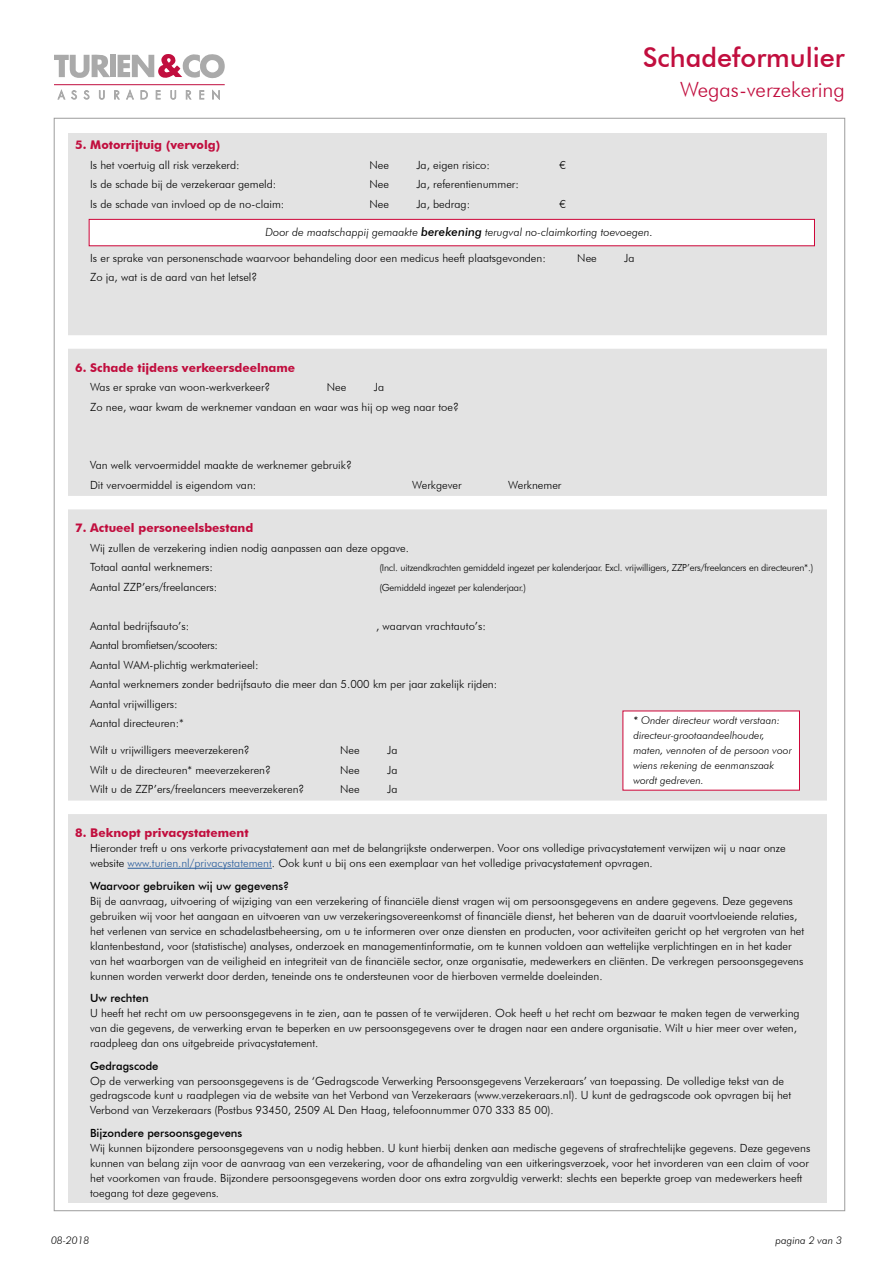
<style>
.page{position:relative;width:893px;height:1263px;background:#fff}
.page>*{position:absolute;margin:0;border:0;box-sizing:border-box;transform-origin:0 0}
.t1{font:500 27px "Futura BT";color:#c10e3e}
.t2{font:300 21px "Futura BT";color:#c10e3e}
.t3{font:700 12px "Futura BT";color:#c10e3e}
.t4{font:300 11.25px/15px "Futura BT";color:#000}
.t5{font:500 11.25px "Futura BT";color:#000}
.t6{font:italic 300 11.25px "Futura BT";color:#000}
.t7{font:italic 300 10.5px/15px "Futura BT";color:#000}
.t8{font:300 9.75px "Futura BT";letter-spacing:-.02em;color:#000}
.s1{font-weight:500;font-size:12px}
.s2{color:#275b9b}
.s3{font-weight:500}
</style>
<div class="page">
<div style="left:68px;top:133px;width:759px;height:1069px;background:#e3e3e3"></div>
<div style="left:110px;top:55px;width:5px;height:22px;background:#aaa"></div>
<svg style="left:118px;top:54px;width:107px;height:25px"></svg>
<svg style="left:54px;top:54px;width:56px;height:24px"></svg>
<svg style="left:58px;top:90px;width:7px;height:9px"></svg>
<svg style="left:71px;top:90px;width:6px;height:9px"></svg>
<svg style="left:84px;top:90px;width:5px;height:9px"></svg>
<svg style="left:99px;top:90px;width:6px;height:10px"></svg>
<svg style="left:114px;top:90px;width:6px;height:9px"></svg>
<svg style="left:126px;top:90px;width:8px;height:9px"></svg>
<svg style="left:141px;top:90px;width:7px;height:9px"></svg>
<svg style="left:156px;top:90px;width:4px;height:9px"></svg>
<svg style="left:170px;top:90px;width:6px;height:10px"></svg>
<svg style="left:186px;top:90px;width:5px;height:9px"></svg>
<svg style="left:199px;top:90px;width:5px;height:9px"></svg>
<svg style="left:212px;top:90px;width:8px;height:10px"></svg>
<hr style="left:54px;top:84px;width:171px;height:1px;background:#c10e3e">
<div style="left:58px;top:335px;width:777px;height:14px;background:#fff"></div>
<div style="left:58px;top:496px;width:777px;height:13px;background:#fff"></div>
<div style="left:58px;top:800px;width:777px;height:14px;background:#fff"></div>
<hr style="left:128px;top:868px;width:144px;height:1px;background:#275b9b">
<div style="left:622px;top:711px;width:178px;height:79px;background:#fff"></div>
<div style="left:89px;top:219px;width:726px;height:27px;background:#fff;border:1px solid #ce0538"></div>
<p class="t3" style="left:75px;top:138px;width:146px">5. Motorrijtuig (vervolg)</p>
<p class="t4" style="left:90px;top:157px;width:151px">Is het voertuig all risk verzekerd:</p>
<p class="t4" style="left:369px;top:157px;width:21px">Nee</p>
<p class="t4" style="left:416px;top:157px;width:75px">Ja, eigen risico:</p>
<p class="t4" style="left:560px;top:157px;width:8px">€</p>
<p class="t4" style="left:90px;top:177px;width:188px">Is de schade bij de verzekeraar gemeld:</p>
<p class="t4" style="left:369px;top:177px;width:21px">Nee</p>
<p class="t4" style="left:416px;top:177px;width:104px">Ja, referentienummer:</p>
<p class="t4" style="left:90px;top:196px;width:196px">Is de schade van invloed op de no-claim:</p>
<p class="t4" style="left:369px;top:196px;width:21px">Nee</p>
<p class="t4" style="left:416px;top:196px;width:55px">Ja, bedrag:</p>
<p class="t4" style="left:560px;top:196px;width:8px">€</p>
<h1 class="t1" style="left:643px;top:41px;width:204px">Schadeformulier</h1>
<h2 class="t2" style="left:680px;top:77px;width:166px">Wegas-verzekering</h2>
<p class="t6" style="left:266px;top:225px;width:389px">Door de maatschappij gemaakte <span class="s1">berekening</span> terugval no-claimkorting toevoegen.</p>
<p class="t4" style="left:90px;top:250px;width:457px">Is er sprake van personenschade waarvoor behandeling door een medicus heeft plaatsgevonden:</p>
<p class="t4" style="left:577px;top:250px;width:21px">Nee</p>
<p class="t4" style="left:624px;top:250px;width:12px">Ja</p>
<p class="t4" style="left:90px;top:270px;width:169px">Zo ja, wat is de aard van het letsel?</p>
<p class="t3" style="left:75px;top:360px;width:221px">6. Schade tijdens verkeersdeelname</p>
<p class="t4" style="left:90px;top:379px;width:182px">Was er sprake van woon-werkverkeer?</p>
<p class="t4" style="left:327px;top:379px;width:21px">Nee</p>
<p class="t4" style="left:90px;top:377px;width:370px;line-height:19.5px;text-indent:284px">Ja<br>Zo nee, waar kwam de werknemer vandaan en waar was hij op weg naar toe?</p>
<p class="t4" style="left:90px;top:455px;width:263px;line-height:19.5px">Van welk vervoermiddel maakte de werknemer gebruik?<br>Dit vervoermiddel is eigendom van:</p>
<p class="t4" style="left:412px;top:477px;width:51px">Werkgever</p>
<p class="t4" style="left:508px;top:477px;width:55px">Werknemer</p>
<p class="t3" style="left:75px;top:521px;width:180px">7. Actueel personeelsbestand</p>
<p class="t4" style="left:90px;top:538px;width:320px;line-height:19.5px">Wij zullen de verzekering indien nodig aanpassen aan deze opgave.<br>Totaal aantal werknemers:</p>
<p class="t8" style="left:379px;top:562px;width:436px">(Incl. uitzendkrachten gemiddeld ingezet per kalenderjaar. Excl. vrijwilligers, ZZP’ers/freelancers en directeuren*.)</p>
<p class="t4" style="left:90px;top:579px;width:129px">Aantal ZZP’ers/freelancers:</p>
<p class="t8" style="left:379px;top:581px;width:148px">(Gemiddeld ingezet per kalenderjaar.)</p>
<p class="t4" style="left:90px;top:618px;width:101px">Aantal bedrijfsauto’s:</p>
<p class="t4" style="left:376px;top:618px;width:111px">, waarvan vrachtauto’s:</p>
<p class="t4" style="left:90px;top:635px;width:409px;line-height:19.5px">Aantal bromfietsen/scooters:<br>Aantal WAM-plichtig werkmaterieel:<br>Aantal werknemers zonder bedrijfsauto die meer dan 5.000 km per jaar zakelijk rijden:<br>Aantal vrijwilligers:<br>Aantal directeuren:*</p>
<p class="t4" style="left:90px;top:743px;width:161px">Wilt u vrijwilligers meeverzekeren?</p>
<p class="t4" style="left:340px;top:743px;width:21px">Nee</p>
<p class="t4" style="left:387px;top:743px;width:12px">Ja</p>
<p class="t4" style="left:90px;top:762px;width:182px">Wilt u de directeuren* meeverzekeren?</p>
<p class="t4" style="left:340px;top:762px;width:21px">Nee</p>
<p class="t4" style="left:387px;top:762px;width:12px">Ja</p>
<p class="t4" style="left:90px;top:782px;width:216px">Wilt u de ZZP’ers/freelancers meeverzekeren?</p>
<p class="t4" style="left:340px;top:782px;width:21px">Nee</p>
<p class="t4" style="left:387px;top:782px;width:12px">Ja</p>
<p class="t3" style="left:75px;top:825px;width:175px">8. Beknopt privacystatement</p>
<p class="t4" style="left:90px;top:840px;width:697px">Hieronder treft u ons verkorte privacystatement aan met de belangrijkste onderwerpen. Voor ons volledige privacystatement verwijzen wij u naar onze website <span class="s2">www.turien.nl/privacystatement</span>. Ook kunt u bij ons een exemplaar van het volledige privacystatement opvragen.</p>
<p class="t5" style="left:90px;top:879px;width:201px">Waarvoor gebruiken wij uw gegevens?</p>
<p class="t4" style="left:90px;top:893px;width:716px">Bij de aanvraag, uitvoering of wijziging van een verzekering of financiële dienst vragen wij om persoonsgegevens en andere gegevens. Deze gegevens gebruiken wij voor het aangaan en uitvoeren van uw verzekeringsovereenkomst of financiële dienst, het beheren van de daaruit voortvloeiende relaties, het verlenen van service en schadelastbeheersing, om u te informeren over onze diensten en producten, voor activiteiten gericht op het vergroten van het klantenbestand, voor (statistische) analyses, onderzoek en managementinformatie, om te kunnen voldoen aan wettelijke verplichtingen en in het kader van het waarborgen van de veiligheid en integriteit van de financiële sector, onze organisatie, medewerkers en cliënten. De verkregen persoonsgegevens kunnen worden verwerkt door derden, teneinde ons te ondersteunen voor de hierboven vermelde doeleinden.</p>
<p class="t5" style="left:90px;top:991px;width:60px">Uw rechten</p>
<p class="t4" style="left:90px;top:1005px;width:711px">U heeft het recht om uw persoonsgegevens in te zien, aan te passen of te verwijderen. Ook heeft u het recht om bezwaar te maken tegen de verwerking van die gegevens, de verwerking ervan te beperken en uw persoonsgegevens over te dragen naar een andere organisatie. Wilt u hier meer over weten, raadpleeg dan ons uitgebreide privacystatement.</p>
<p class="t5" style="left:90px;top:1059px;width:70px">Gedragscode</p>
<p class="t4" style="left:90px;top:1073px;width:703px">Op de verwerking van persoonsgegevens is de ‘Gedragscode Verwerking Persoonsgegevens Verzekeraars’ van toepassing. De volledige tekst van de gedragscode kunt u raadplegen via de website van het Verbond van Verzekeraars (www.verzekeraars.nl). U kunt de gedragscode ook opvragen bij het<br>Verbond van Verzekeraars (Postbus 93450, 2509 AL Den Haag, telefoonnummer 070 333 85 00).</p>
<p class="t5" style="left:90px;top:1126px;width:154px">Bijzondere persoonsgegevens</p>
<p class="t4" style="left:90px;top:1140px;width:722px">Wij kunnen bijzondere persoonsgegevens van u nodig hebben. U kunt hierbij denken aan medische gegevens of strafrechtelijke gegevens. Deze gegevens kunnen van belang zijn voor de aanvraag van een verzekering, voor de afhandeling van een uitkeringsverzoek, voor het invorderen van een claim of voor het voorkomen van fraude. Bijzondere persoonsgegevens worden door ons extra zorgvuldig verwerkt: slechts een beperkte groep van medewerkers heeft toegang tot deze gegevens.</p>
<p class="t7" style="left:633px;top:713px;width:160px"><span class="s3">*</span> Onder directeur wordt verstaan: directeur-grootaandeelhouder, maten, vennoten of de persoon voor wiens rekening de eenmanszaak wordt gedreven.</p>
<p class="t7" style="left:51px;top:1233px;width:40px">08-2018</p>
<p class="t7" style="left:775px;top:1233px;width:68px">pagina 2 van 3</p>
</div>
